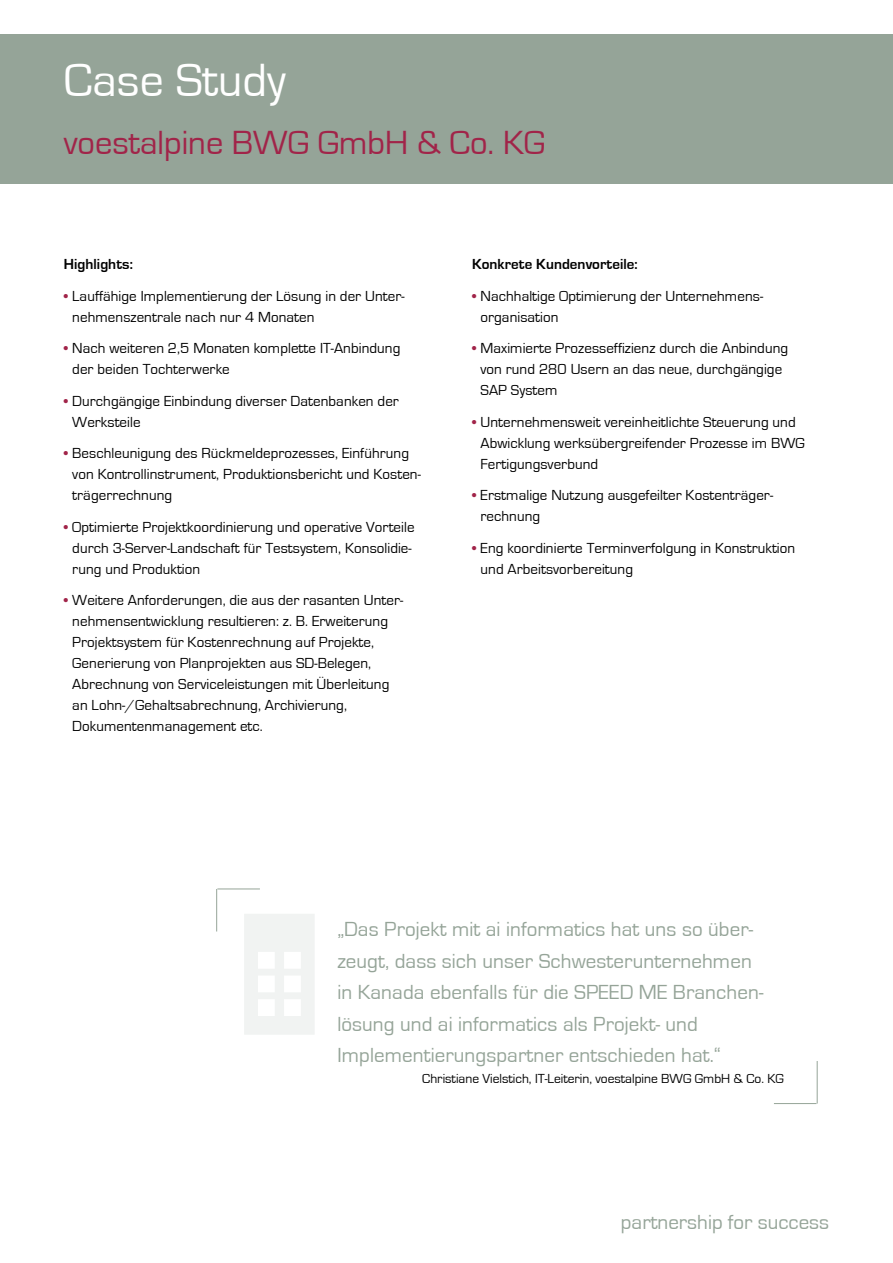
<style>
.page{position:relative;width:893px;height:1263px;background:#fff}
.page>*{position:absolute;margin:0;border:0;box-sizing:border-box;transform-origin:0 0}
.t1{font:48px "Eurostile";color:#fff}
.t2{font:34.5px "Eurostile";color:#a12449}
.t3{font:21px/31.5px "Eurostile";letter-spacing:.005em;color:#95a498}
.t4{font:15px/21px "Eurostile";letter-spacing:.005em;color:#000}
.t5{font:700 15px "Eurostile";letter-spacing:.005em;color:#000}
.t6{font:13.5px "Eurostile";color:#000}
.s1{color:#a12449}
</style>
<div class="page">
<div style="left:0;top:34px;width:893px;height:150px;background:#95a498"></div>
<svg style="left:244px;top:914px;width:70px;height:121px"></svg>
<hr style="left:217px;top:889px;width:43px;height:1px;background:#95a498">
<hr style="left:216px;top:889px;width:1px;height:42px;background:#95a498">
<hr style="left:774px;top:1103px;width:42px;height:1px;background:#95a498">
<hr style="left:817px;top:1061px;width:1px;height:42px;background:#95a498">
<h1 class="t1" style="left:64px;top:54px;width:224px">Case Study</h1>
<h2 class="t2" style="left:64px;top:124px;width:483px">voestalpine BWG GmbH &amp; Co. KG</h2>
<p class="t5" style="left:64px;top:256px;width:71px">Highlights:</p>
<p class="t4" style="left:72px;top:286px;width:334px;text-indent:-9px"><span class="s1">•</span> Lauffähige Implementierung der Lösung in der Unter&shy;nehmenszentrale nach nur 4 Monaten</p>
<p class="t4" style="left:72px;top:338px;width:330px;text-indent:-9px"><span class="s1">•</span> Nach weiteren 2,5 Monaten komplette IT-Anbindung der beiden Tochterwerke</p>
<p class="t4" style="left:72px;top:391px;width:328px;text-indent:-9px"><span class="s1">•</span> Durchgängige Einbindung diverser Datenbanken der<br>Werksteile</p>
<p class="t4" style="left:72px;top:443px;width:350px;text-indent:-9px"><span class="s1">•</span> Beschleunigung des Rückmeldeprozesses, Einführung von Kontrollinstrument, Produktionsbericht und Kosten&shy;trägerrechnung</p>
<p class="t4" style="left:72px;top:517px;width:344px;text-indent:-9px"><span class="s1">•</span> Optimierte Projektkoordinierung und operative Vorteile durch 3-Server-Landschaft für Testsystem, Konsolidie&shy;rung und Produktion</p>
<p class="t4" style="left:72px;top:590px;width:333px;text-indent:-9px"><span class="s1">•</span> Weitere Anforderungen, die aus der rasanten Unter&shy;nehmensentwicklung resultieren: z. B. Erweiterung Projektsystem für Kostenrechnung auf Projekte, Generierung von Planprojekten aus SD-Belegen, Abrechnung von Serviceleistungen mit Überleitung an Lohn-/Gehaltsabrechnung, Archivierung, Dokumentenmanagement etc.</p>
<p class="t5" style="left:472px;top:256px;width:167px">Konkrete Kundenvorteile:</p>
<p class="t4" style="left:480px;top:286px;width:284px;text-indent:-9px"><span class="s1">•</span> Nachhaltige Optimierung der Unternehmens&shy;organisation</p>
<p class="t4" style="left:480px;top:338px;width:309px;text-indent:-9px"><span class="s1">•</span> Maximierte Prozesseffizienz durch die Anbindung von rund 280 Usern an das neue, durchgängige<br>SAP System</p>
<p class="t4" style="left:480px;top:412px;width:326px;text-indent:-9px"><span class="s1">•</span> Unternehmensweit vereinheitlichte Steuerung und<br>Abwicklung werksübergreifender Prozesse im BWG<br>Fertigungsverbund</p>
<p class="t4" style="left:480px;top:485px;width:294px;text-indent:-9px"><span class="s1">•</span> Erstmalige Nutzung ausgefeilter Kostenträger&shy;rechnung</p>
<p class="t4" style="left:480px;top:538px;width:316px;text-indent:-9px"><span class="s1">•</span> Eng koordinierte Terminverfolgung in Konstruktion und Arbeitsvorbereitung</p>
<h3 class="t3" style="left:337px;top:914px;width:427px">„Das Projekt mit ai informatics hat uns so über&shy;zeugt, dass sich unser Schwesterunternehmen in Kanada ebenfalls für die SPEED ME Branchen&shy;lösung und ai informatics als Projekt- und Implementierungspartner entschieden hat.“</h3>
<p class="t6" style="left:422px;top:1071px;width:363px">Christiane Vielstich, IT-Leiterin, voestalpine BWG GmbH &amp; Co. KG</p>
<h3 class="t3" style="left:621px;top:1206px;width:210px">partnership for success</h3>
</div>
